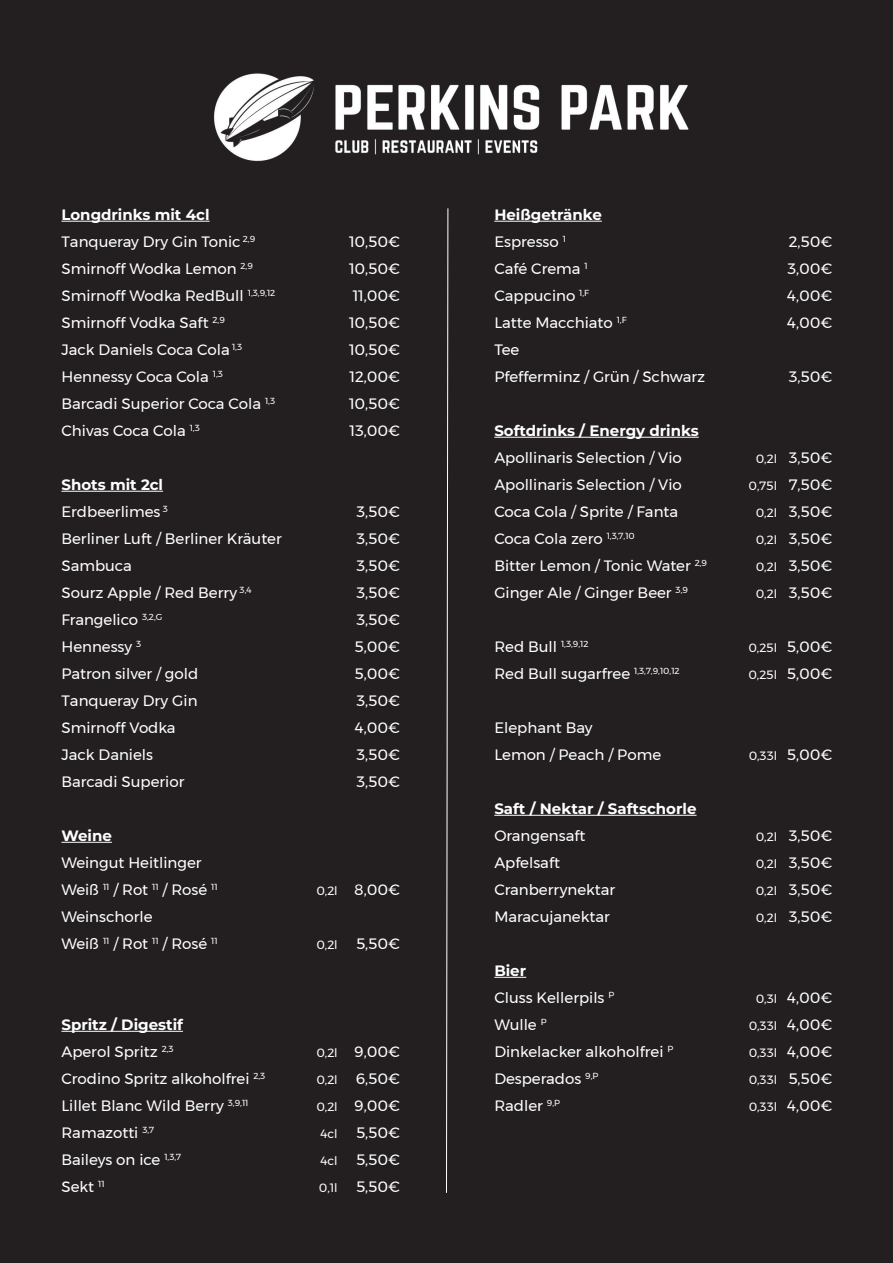
<style>
.page{position:relative;width:893px;height:1263px;background:#231f20}
.page>*{position:absolute;margin:0;border:0;box-sizing:border-box;transform-origin:0 0}
.t1{font:15px/27px "Montserrat";color:#fff}
.t2{font:700 15px "Montserrat";color:#fff}
.t3{font:12px "Montserrat";color:#fff}
.t4{font:8.7px "Montserrat";color:#fff}
.s1{font-weight:700}
.s2{font-size:15px}
</style>
<div class="page">
<hr style="left:61px;top:221px;width:149px;height:1px;background:#fff">
<hr style="left:61px;top:491px;width:102px;height:1px;background:#fff">
<hr style="left:61px;top:842px;width:51px;height:1px;background:#fff">
<hr style="left:61px;top:1031px;width:122px;height:1px;background:#fff">
<hr style="left:494px;top:221px;width:108px;height:1px;background:#fff">
<hr style="left:494px;top:437px;width:205px;height:1px;background:#fff">
<hr style="left:494px;top:815px;width:202px;height:1px;background:#fff">
<hr style="left:494px;top:977px;width:32px;height:1px;background:#fff">
<img style="left:181px;top:53px;width:535px;height:130px">
<svg style="left:446px;top:208px;width:2px;height:985px;background:#8a8888"></svg>
<p class="t1" style="left:61px;top:201px;width:215px"><span class="s1">Longdrinks mit 4cl<br></span>Tanqueray Dry Gin Tonic <sup>2,9<br></sup>Smirnoff Wodka Lemon <sup>2,9<br></sup>Smirnoff Wodka RedBull <sup>1,3,9,12<br></sup>Smirnoff Vodka Saft <sup>2,9<br></sup>Jack Daniels Coca Cola <sup>1,3<br></sup>Hennessy Coca Cola <sup>1,3<br></sup>Barcadi Superior Coca Cola <sup>1,3<br></sup>Chivas Coca Cola <sup>1,3</sup></p>
<p class="t1" style="left:61px;top:471px;width:222px"><span class="s1">Shots mit 2cl<br></span>Erdbeerlimes <sup>3<br></sup>Berliner Luft / Berliner Kräuter<br>Sambuca<br>Sourz Apple / Red Berry <sup>3,4<br></sup>Frangelico <sup>3,2,G<br></sup>Hennessy <sup>3<br></sup>Patron silver / gold<br>Tanqueray Dry Gin<br>Smirnoff Vodka<br>Jack Daniels<br>Barcadi Superior</p>
<p class="t2" style="left:61px;top:825px;width:52px">Weine</p>
<p class="t1" style="left:61px;top:849px;width:158px">Weingut Heitlinger<br>Weiß <sup>11</sup> / Rot <sup>11</sup> / Rosé <sup>11<br></sup>Weinschorle<br>Weiß <sup>11</sup> / Rot <sup>11</sup> / Rosé <sup>11</sup></p>
<p class="t1" style="left:61px;top:1011px;width:205px"><span class="s1">Spritz / Digestif<br></span>Aperol Spritz <sup>2,3<br></sup>Crodino Spritz alkoholfrei <sup>2,3<br></sup>Lillet Blanc Wild Berry <sup>3,9,11<br></sup>Ramazotti <sup>3,7<br></sup>Baileys on ice <sup>1,3,7<br></sup>Sekt <sup>11</sup></p>
<p class="t1" style="left:349px;top:228px;width:53px;text-align:justify">10,50€ 10,50€ 11,00€ 10,50€ 10,50€ 12,00€ 10,50€ 13,00€</p>
<p class="t1" style="left:355px;top:498px;width:47px;text-align:justify">3,50€ 3,50€ 3,50€ 3,50€ 3,50€ 5,00€ 5,00€ 3,50€ 4,00€ 3,50€ 3,50€</p>
<p class="t3" style="left:316px;top:881px;width:23px">0,2l</p>
<p class="t3" style="left:316px;top:935px;width:23px">0,2l</p>
<p class="t1" style="left:354px;top:876px;width:47px">8,00€</p>
<p class="t1" style="left:356px;top:930px;width:46px">5,50€</p>
<p class="t3" style="left:316px;top:1043px;width:23px">0,2l</p>
<p class="t3" style="left:316px;top:1070px;width:23px">0,2l</p>
<p class="t3" style="left:316px;top:1097px;width:23px">0,2l</p>
<p class="t3" style="left:320px;top:1124px;width:19px">4cl</p>
<p class="t3" style="left:320px;top:1151px;width:19px">4cl</p>
<p class="t3" style="left:319px;top:1178px;width:20px">0,1l</p>
<p class="t1" style="left:354px;top:1038px;width:47px;text-align:justify">9,00€ 6,50€ 9,00€ 5,50€ 5,50€ 5,50€</p>
<p class="t1" style="left:494px;top:201px;width:212px"><span class="s1">Heißgetränke<br></span>Espresso <sup>1<br></sup>Café Crema <sup>1<br></sup>Cappucino <sup>1,F<br></sup>Latte Macchiato <sup>1,F<br></sup>Tee<br>Pfefferminz / Grün / Schwarz</p>
<p class="t2" style="left:494px;top:420px;width:206px">Softdrinks / Energy drinks</p>
<p class="t1" style="left:494px;top:444px;width:214px">Apollinaris Selection / Vio<br>Apollinaris Selection / Vio<br>Coca Cola / Sprite / Fanta<br>Coca Cola zero <sup>1,3,7,10<br></sup>Bitter Lemon / Tonic Water <sup>2,9<br></sup>Ginger Ale / Ginger Beer <sup>3,9</sup></p>
<p class="t4" style="left:494px;top:637px;width:96px"><span class="s2">Red Bull</span> 1,3,9,12</p>
<p class="t1" style="left:494px;top:660px;width:187px">Red Bull sugarfree <sup>1,3,7,9,10,12</sup></p>
<p class="t1" style="left:494px;top:714px;width:168px">Elephant Bay<br>Lemon / Peach / Pome</p>
<p class="t2" style="left:494px;top:798px;width:204px">Saft / Nektar / Saftschorle</p>
<p class="t1" style="left:494px;top:822px;width:122px">Orangensaft<br>Apfelsaft<br>Cranberrynektar<br>Maracujanektar</p>
<p class="t1" style="left:494px;top:957px;width:181px"><span class="s1">Bier<br></span>Cluss Kellerpils <sup>P<br></sup>Wulle <sup>P<br></sup>Dinkelacker alkoholfrei <sup>P<br></sup>Desperados <sup>9,P<br></sup>Radler <sup>9,P</sup></p>
<p class="t1" style="left:787px;top:228px;width:47px;text-align:justify">2,50€ 3,00€ 4,00€ 4,00€</p>
<p class="t1" style="left:789px;top:363px;width:45px">3,50€</p>
<p class="t3" style="left:756px;top:450px;width:23px">0,2l</p>
<p class="t3" style="left:748px;top:477px;width:30px">0,75l</p>
<p class="t3" style="left:756px;top:504px;width:23px">0,2l</p>
<p class="t3" style="left:756px;top:531px;width:23px">0,2l</p>
<p class="t3" style="left:756px;top:558px;width:23px">0,2l</p>
<p class="t3" style="left:756px;top:585px;width:23px">0,2l</p>
<p class="t1" style="left:789px;top:444px;width:45px;text-align:justify">3,50€ 7,50€ 3,50€ 3,50€ 3,50€ 3,50€</p>
<p class="t3" style="left:748px;top:639px;width:30px">0,25l</p>
<p class="t3" style="left:748px;top:666px;width:30px">0,25l</p>
<p class="t1" style="left:787px;top:633px;width:47px">5,00€<br>5,00€</p>
<p class="t3" style="left:749px;top:747px;width:30px">0,33l</p>
<p class="t1" style="left:787px;top:741px;width:47px">5,00€</p>
<p class="t3" style="left:756px;top:828px;width:23px">0,2l</p>
<p class="t3" style="left:756px;top:855px;width:23px">0,2l</p>
<p class="t3" style="left:756px;top:882px;width:23px">0,2l</p>
<p class="t3" style="left:756px;top:909px;width:23px">0,2l</p>
<p class="t1" style="left:789px;top:822px;width:45px;text-align:justify">3,50€ 3,50€ 3,50€ 3,50€</p>
<p class="t3" style="left:756px;top:990px;width:23px">0,3l</p>
<p class="t3" style="left:749px;top:1017px;width:30px">0,33l</p>
<p class="t3" style="left:749px;top:1044px;width:30px">0,33l</p>
<p class="t3" style="left:749px;top:1071px;width:30px">0,33l</p>
<p class="t3" style="left:749px;top:1098px;width:30px">0,33l</p>
<p class="t1" style="left:787px;top:984px;width:47px;text-align:justify">4,00€ 4,00€ 4,00€ 5,50€ 4,00€</p>
</div>
